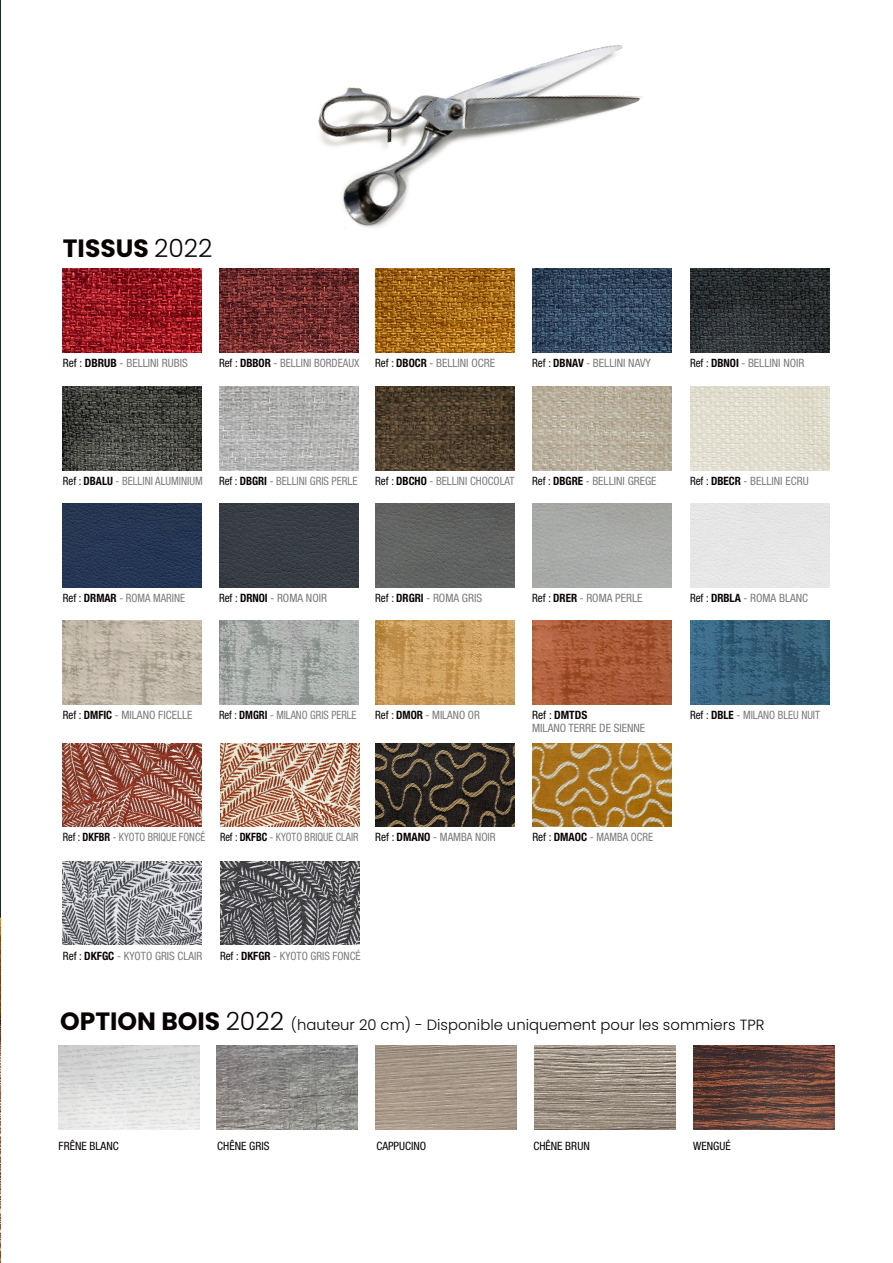
<style>
.page{position:relative;width:893px;height:1263px;background:#fff}
.page>*{position:absolute;margin:0;border:0;box-sizing:border-box;transform-origin:0 0}
.t1{font:700 25.05px "Poppins";color:#080302}
.t2{font:300 14.85px "Poppins";color:#080302}
.t3{font:condensed 11.55px "Helvetica Neue LT Std";color:#7d7a7a;scale:.96 1}
.t4{font:condensed 11.55px "Helvetica Neue LT Std";color:#7d7a7a}
.t5{font:condensed 11.55px "Helvetica Neue LT Std";color:#7d7a7a;scale:.95 1}
.t6{font:condensed 11.55px "Helvetica Neue LT Std";color:#7d7a7a;scale:.9 1}
.t7{font:condensed 11.55px "Helvetica Neue LT Std";color:#080302}
.t8{font:condensed 11.55px "Helvetica Neue LT Std";color:#7d7a7a;scale:.92 1}
.t9{font:condensed 11.55px "Helvetica Neue LT Std";color:#7d7a7a}
.t10{font:condensed 11.55px "Helvetica Neue LT Std";color:#7d7a7a;scale:.96 1}
.t11{font:700 condensed 11.55px "Helvetica Neue LT Std";color:#080302}
.s1{font-weight:300}
.s2{color:#080302}
.s3{font-weight:700;color:#080302}
.s4{font-weight:400}
.s5{font-style:inherit}
.s6{font-weight:700;font-size:25.05px}
.s7{font-size:25.05px}
</style>
<div class="page">
<hr style="left:0;top:0;width:1px;height:1263px;background:#182a2d">
<img style="left:59px;top:1045px;width:141px;height:85px">
<img style="left:217px;top:1045px;width:141px;height:85px">
<img style="left:376px;top:1045px;width:141px;height:85px">
<img style="left:534px;top:1045px;width:141px;height:85px">
<img style="left:693px;top:1045px;width:141px;height:85px">
<img style="left:63px;top:269px;width:139px;height:83px">
<img style="left:219px;top:269px;width:139px;height:83px">
<img style="left:375px;top:269px;width:139px;height:83px">
<img style="left:532px;top:269px;width:139px;height:83px">
<img style="left:690px;top:269px;width:139px;height:83px">
<img style="left:63px;top:387px;width:139px;height:83px">
<img style="left:219px;top:387px;width:139px;height:83px">
<img style="left:375px;top:387px;width:139px;height:83px">
<img style="left:532px;top:387px;width:139px;height:83px">
<img style="left:219px;top:504px;width:139px;height:83px">
<img style="left:690px;top:387px;width:139px;height:83px">
<img style="left:375px;top:504px;width:139px;height:83px">
<img style="left:63px;top:621px;width:139px;height:83px">
<img style="left:532px;top:504px;width:139px;height:83px">
<img style="left:219px;top:621px;width:139px;height:83px">
<div style="left:690px;top:504px;width:139px;height:83px;background:#e6e6e6"></div>
<img style="left:375px;top:621px;width:139px;height:83px">
<img style="left:532px;top:621px;width:139px;height:83px">
<img style="left:690px;top:621px;width:139px;height:83px">
<img style="left:63px;top:504px;width:139px;height:83px">
<img style="left:63px;top:743px;width:139px;height:83px">
<img style="left:220px;top:743px;width:139px;height:83px">
<img style="left:375px;top:743px;width:139px;height:84px">
<img style="left:532px;top:743px;width:139px;height:84px">
<img style="left:63px;top:861px;width:139px;height:83px">
<img style="left:220px;top:861px;width:139px;height:83px">
<img style="left:0;top:917px;width:1px;height:346px">
<img style="left:318px;top:45px;width:323px;height:183px">
<p class="t1" style="left:63px;top:233px;width:151px">TISSUS <span class="s1">2022</span></p>
<p class="t4" style="left:63px;top:356px;width:127px"><span class="s2">Ref :</span> <span class="s3">DBRUB</span> - BELLINI RUBIS</p>
<p class="t3" style="left:219px;top:356px;width:148px"><span class="s2">Ref :</span> <span class="s3">DBBOR</span> - BELLINI BORDEAUX</p>
<p class="t3" style="left:375px;top:356px;width:126px"><span class="s2">Ref :</span> <span class="s3">DBOCR</span> - BELLINI OCRE</p>
<p class="t3" style="left:532px;top:356px;width:125px"><span class="s2">Ref :</span> <span class="s3">DBNAV</span> - BELLINI NAVY</p>
<p class="t3" style="left:690px;top:356px;width:121px"><span class="s2">Ref :</span> <span class="s3">DBNOI</span> - BELLINI NOIR</p>
<p class="t5" style="left:63px;top:474px;width:149px"><span class="s2">Ref :</span> <span class="s3">DBALU</span> - BELLINI ALUMINIUM</p>
<p class="t5" style="left:219px;top:474px;width:147px"><span class="s2">Ref :</span> <span class="s3">DBGRI</span> - BELLINI GRIS PERLE</p>
<p class="t3" style="left:375px;top:474px;width:147px"><span class="s2">Ref :</span> <span class="s3">DBCHO</span> - BELLINI CHOCOLAT</p>
<p class="t3" style="left:532px;top:474px;width:131px"><span class="s2">Ref :</span> <span class="s3">DBGRE</span> - BELLINI GREGE</p>
<p class="t3" style="left:690px;top:474px;width:125px"><span class="s2">Ref :</span> <span class="s3">DBECR</span> - BELLINI ECRU</p>
<p class="t3" style="left:63px;top:591px;width:129px"><span class="s2">Ref :</span> <span class="s3">DRMAR</span> - ROMA MARINE</p>
<p class="t3" style="left:219px;top:591px;width:114px"><span class="s2">Ref :</span> <span class="s3">DRNOI</span> - ROMA NOIR</p>
<p class="t3" style="left:375px;top:591px;width:113px"><span class="s2">Ref :</span> <span class="s3">DRGRI</span> - ROMA GRIS</p>
<p class="t3" style="left:532px;top:591px;width:116px"><span class="s2">Ref :</span> <span class="s3">DRER</span> - ROMA PERLE</p>
<p class="t3" style="left:690px;top:591px;width:125px"><span class="s2">Ref :</span> <span class="s3">DRBLA</span> - ROMA BLANC</p>
<p class="t3" style="left:63px;top:708px;width:137px"><span class="s2">Ref :</span> <span class="s3">DMFIC</span> - MILANO FICELLE</p>
<p class="t8" style="left:219px;top:708px;width:151px"><span class="s2">Ref :</span> <span class="s3">DMGRI</span> - MILANO GRIS PERLE</p>
<p class="t3" style="left:375px;top:708px;width:111px"><span class="s2">Ref :</span> <span class="s3">DMOR</span> - MILANO OR</p>
<p class="t11" style="left:532px;top:708px;width:57px"><span class="s4">Ref :</span> DMTDS</p>
<p class="t4" style="left:532px;top:721px;width:115px">MILANO TERRE DE SIENNE</p>
<p class="t3" style="left:690px;top:708px;width:137px"><span class="s2">Ref :</span> <span class="s3">DBLE</span> - MILANO BLEU NUIT</p>
<p class="t6" style="left:63px;top:831px;width:160px"><span class="s2">Ref :</span> <span class="s3">DKFBR</span> - KYOTO BRIQUE FONCÉ</p>
<p class="t6" style="left:220px;top:831px;width:155px"><span class="s2">Ref :</span> <span class="s3">DKFBC</span> - KYOTO BRIQUE CLAIR</p>
<p class="t4" style="left:375px;top:831px;width:122px"><span class="s2">Ref :</span> <span class="s3">DMANO</span> - MAMBA NOIR</p>
<p class="t4" style="left:532px;top:831px;width:122px"><span class="s2">Ref :</span> <span class="s3">DMAOC</span> - MAMBA OCRE</p>
<p class="t9" style="left:63px;top:949px;width:141px"><span class="s2">Ref :</span> <span class="s3">DKFGC</span> <span class="s5">-</span> KYOTO GRIS CLAIR</p>
<p class="t10" style="left:220px;top:949px;width:148px"><span class="s2">Ref :</span> <span class="s3">DKFGR</span> <span class="s5">-</span> KYOTO GRIS FONCÉ</p>
<p class="t2" style="left:60px;top:1016px;width:706px"><span class="s6">OPTION BOIS</span> <span class="s7">2022</span> (hauteur 20 cm) - Disponible uniquement pour les sommiers TPR</p>
<p class="t7" style="left:59px;top:1139px;width:62px">FRÊNE BLANC</p>
<p class="t7" style="left:217px;top:1139px;width:54px">CHÊNE GRIS</p>
<p class="t7" style="left:376px;top:1139px;width:51px">CAPPUCINO</p>
<p class="t7" style="left:533px;top:1139px;width:58px">CHÊNE BRUN</p>
<p class="t7" style="left:693px;top:1139px;width:39px">WENGUÉ</p>
</div>
